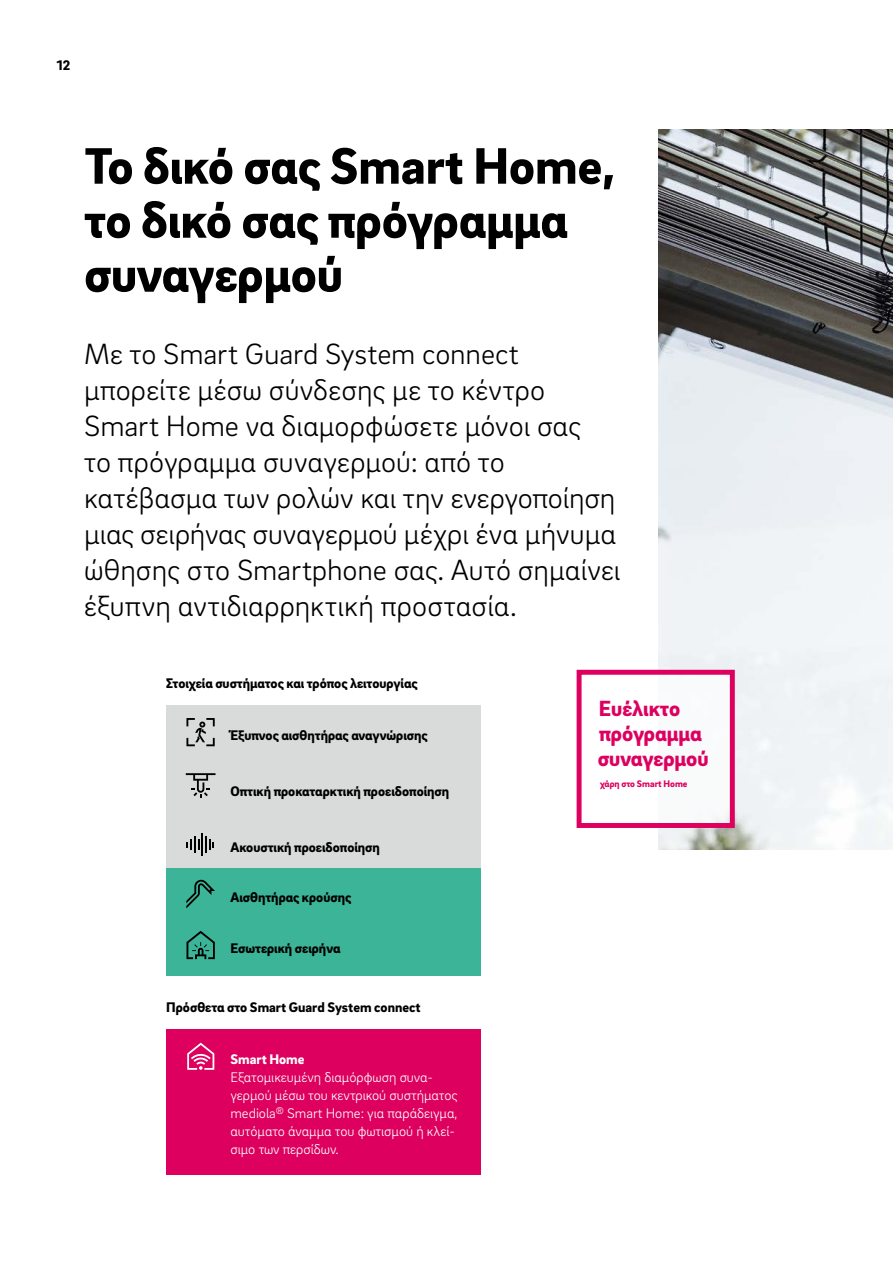
<style>
.page{position:relative;width:893px;height:1263px;background:#fff}
.page>*{position:absolute;margin:0;border:0;box-sizing:border-box;transform-origin:0 0}
._01__Headline_-_35pt{font:900 52.5px/54px "Brix Sans";color:#000}
._11__Highlighter_-_2{font:300 30px/36px "Brix Sans";color:#000}
._50__EC_headline_-_1{font:900 22.5px/24.8px "Brix Sans";color:#dd005f}
._70__9_5pt_-_table_c{font:300 14.25px/18px "Brix Sans";color:#fff}
._70__9_5pt_-_table_h{font:900 14.25px "Brix Sans";color:#000}
._14__Body_subline{font:900 14.25px "Brix Sans";color:#000}
._70__9_5pt_-_table_h-2{font:900 14.25px "Brix Sans";color:#fff}
.MP__Page_numbers_-_9{font:900 14.25px "Brix Sans";color:#000}
._50__EC_subline_-_7{font:900 9.75px "Brix Sans";color:#dd005f}
</style>
<div class="page">
<img style="left:659px;top:130px;width:234px;height:720px">
<div style="left:579px;top:672px;width:153px;height:153px;background:#fff"></div>
<div style="left:577px;top:670px;width:158px;height:158px;border:5px solid #dd005f"></div>
<div style="left:166px;top:868px;width:314px;height:108px;background:#3cb497"></div>
<div style="left:166px;top:1030px;width:314px;height:145px;background:#dd005f"></div>
<div style="left:166px;top:706px;width:314px;height:162px;background:#d9dada"></div>
<svg style="left:186px;top:773px;width:29px;height:25px"></svg>
<svg style="left:186px;top:718px;width:29px;height:28px"></svg>
<hr style="left:201px;top:833px;width:2px;height:23px;background:#000">
<svg style="left:187px;top:837px;width:27px;height:16px"></svg>
<svg style="left:186px;top:880px;width:29px;height:28px"></svg>
<svg style="left:186px;top:931px;width:29px;height:28px"></svg>
<svg style="left:187px;top:1043px;width:27px;height:27px"></svg>
<p class="MP__Page_numbers_-_9" style="left:57px;top:56px;width:15px">12</p>
<p class="_01__Headline_-_35pt" style="left:84px;top:136px;width:532px">Το δικό σας Smart Home, το δικό σας πρόγραμμα συναγερμού</p>
<p class="_11__Highlighter_-_2" style="left:84px;top:334px;width:538px">Με το Smart Guard System connect μπορείτε μέσω σύνδεσης με το κέντρο Smart Home να διαμορφώσετε μόνοι σας<br>το πρόγραμμα συναγερμού: από το κατέβασμα των ρολών και την ενεργοποίηση μιας σειρήνας συναγερμού μέχρι ένα μήνυμα ώθησης στο Smartphone σας. Αυτό σημαίνει έξυπνη αντιδιαρρηκτική προστασία.</p>
<p class="_14__Body_subline" style="left:166px;top:673px;width:253px">Στοιχεία συστήματος και τρόπος λειτουργίας</p>
<p class="_70__9_5pt_-_table_h" style="left:230px;top:726px;width:199px">Έξυπνος αισθητήρας αναγνώρισης</p>
<p class="_70__9_5pt_-_table_h" style="left:230px;top:782px;width:220px">Οπτική προκαταρκτική προειδοποίηση</p>
<p class="_70__9_5pt_-_table_h" style="left:230px;top:838px;width:151px">Ακουστική προειδοποίηση</p>
<p class="_70__9_5pt_-_table_h" style="left:230px;top:888px;width:122px">Αισθητήρας κρούσης</p>
<p class="_70__9_5pt_-_table_h" style="left:230px;top:939px;width:111px">Εσωτερική σειρήνα</p>
<p class="_14__Body_subline" style="left:166px;top:997px;width:256px">Πρόσθετα στο Smart Guard System connect</p>
<p class="_70__9_5pt_-_table_h-2" style="left:230px;top:1050px;width:75px">Smart Home</p>
<p class="_70__9_5pt_-_table_c" style="left:230px;top:1068px;width:229px">Εξατομικευμένη διαμόρφωση συνα&shy;γερμού μέσω του κεντρικού συστήματος mediola<sup>®</sup> Smart Home: για παράδειγμα, αυτόματο άναμμα του φωτισμού ή κλεί&shy;σιμο των περσίδων.</p>
<p class="_50__EC_headline_-_1" style="left:598px;top:695px;width:112px">Ευέλικτο πρόγραμμα συναγερμού</p>
<p class="_50__EC_subline_-_7" style="left:600px;top:777px;width:89px">χάρη στο Smart Home</p>
</div>
